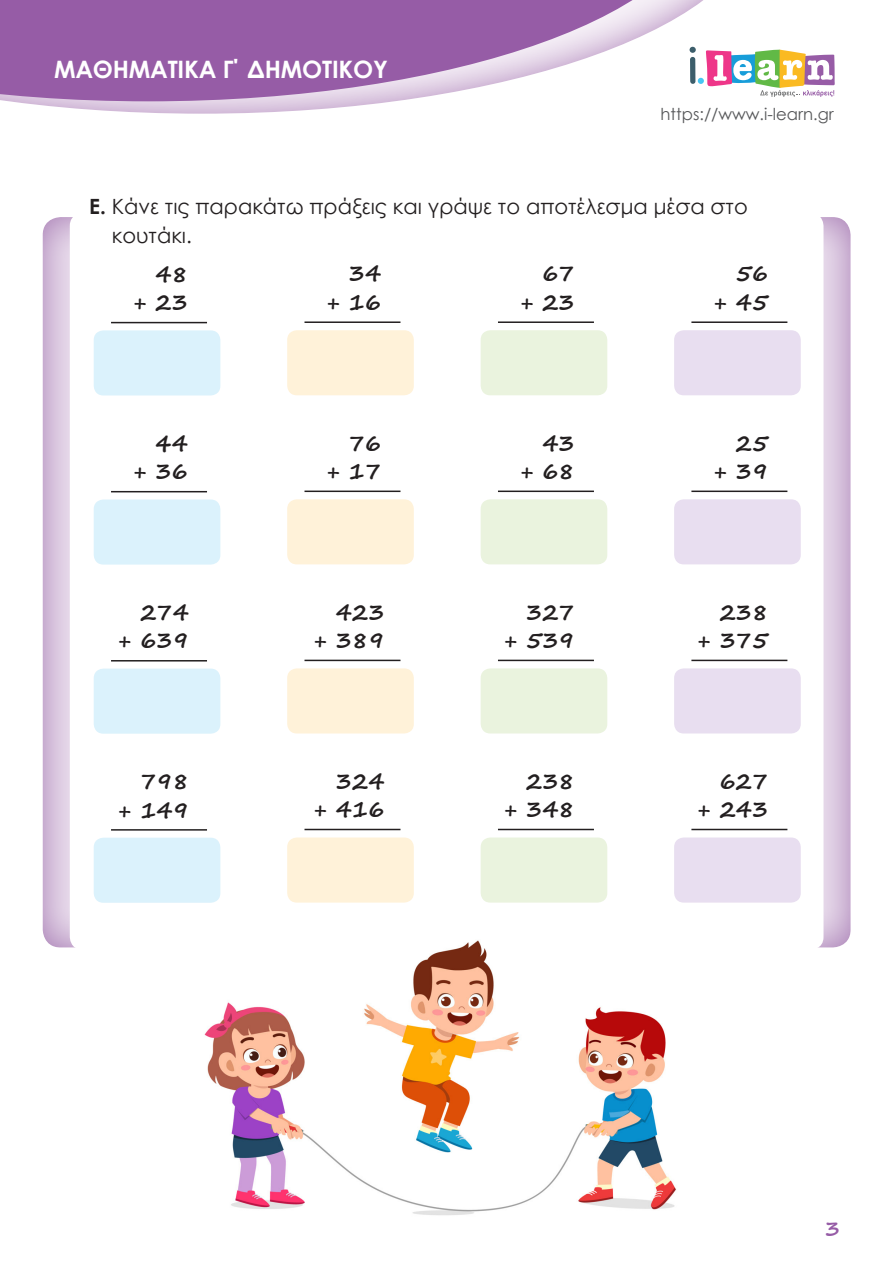
<style>
.page{position:relative;width:893px;height:1263px;background:#fff}
.page>*{position:absolute;margin:0;border:0;box-sizing:border-box;transform-origin:0 0}
.t1{font:700 24px "Century Gothic";letter-spacing:-.01em;color:#fff}
.t2{font:700 22.5px/28.5px "Segoe Script";letter-spacing:-.01em;color:#231f20;text-align:right}
.t3{font:21px/28.5px "Century Gothic";color:#231f20}
.t4{font:700 21px "Segoe Script";color:#965ca6}
.t5{font:16.5px "Century Gothic";color:#57585a}
.s1{font-weight:700}
</style>
<div class="page">
<div style="left:42px;top:214px;width:809px;height:734px;background:#965ca6;opacity:.75"></div>
<div style="left:70px;top:213px;width:753px;height:737px;background:#fff;border-radius:13px"></div>
<div style="left:0;top:0;width:759px;height:116px;background:#965ca6;opacity:.75"></div>
<svg style="left:0;top:0;width:705px;height:101px;fill:#965ca6"></svg>
<svg style="left:690px;top:47px;width:145px;height:50px"></svg>
<img style="left:204px;top:940px;width:472px;height:275px">
<div style="left:94px;top:499px;width:126px;height:66px;background:#dbf2fc;border-radius:10px"></div>
<hr style="left:111px;top:491px;width:96px;height:1px;background:#231f20">
<div style="left:287px;top:499px;width:127px;height:65px;background:#fff2d9;border-radius:10px"></div>
<hr style="left:304px;top:491px;width:96px;height:1px;background:#231f20">
<div style="left:481px;top:499px;width:126px;height:65px;background:#eaf3de;border-radius:10px"></div>
<hr style="left:498px;top:491px;width:96px;height:1px;background:#231f20">
<div style="left:674px;top:499px;width:127px;height:65px;background:#e8def0;border-radius:10px"></div>
<hr style="left:691px;top:491px;width:96px;height:1px;background:#231f20">
<div style="left:94px;top:330px;width:126px;height:65px;background:#dbf2fc;border-radius:10px"></div>
<hr style="left:111px;top:322px;width:96px;height:1px;background:#231f20">
<div style="left:287px;top:330px;width:127px;height:65px;background:#fff2d9;border-radius:10px"></div>
<hr style="left:304px;top:321px;width:96px;height:2px;background:#231f20">
<div style="left:481px;top:330px;width:126px;height:65px;background:#eaf3de;border-radius:10px"></div>
<hr style="left:498px;top:321px;width:96px;height:2px;background:#231f20">
<div style="left:674px;top:330px;width:127px;height:65px;background:#e8def0;border-radius:10px"></div>
<hr style="left:691px;top:321px;width:96px;height:2px;background:#231f20">
<div style="left:94px;top:669px;width:126px;height:65px;background:#dbf2fc;border-radius:10px"></div>
<hr style="left:111px;top:660px;width:96px;height:1px;background:#231f20">
<div style="left:287px;top:668px;width:127px;height:65px;background:#fff2d9;border-radius:10px"></div>
<hr style="left:304px;top:660px;width:96px;height:1px;background:#231f20">
<div style="left:481px;top:668px;width:126px;height:65px;background:#eaf3de;border-radius:10px"></div>
<hr style="left:498px;top:660px;width:96px;height:1px;background:#231f20">
<div style="left:674px;top:668px;width:127px;height:65px;background:#e8def0;border-radius:10px"></div>
<hr style="left:691px;top:660px;width:96px;height:1px;background:#231f20">
<div style="left:94px;top:838px;width:126px;height:65px;background:#dbf2fc;border-radius:10px"></div>
<hr style="left:111px;top:829px;width:96px;height:2px;background:#231f20">
<div style="left:287px;top:837px;width:127px;height:65px;background:#fff2d9;border-radius:10px"></div>
<hr style="left:304px;top:829px;width:96px;height:1px;background:#231f20">
<div style="left:481px;top:837px;width:126px;height:65px;background:#eaf3de;border-radius:10px"></div>
<hr style="left:498px;top:829px;width:96px;height:1px;background:#231f20">
<div style="left:674px;top:837px;width:127px;height:65px;background:#e8def0;border-radius:10px"></div>
<hr style="left:691px;top:829px;width:96px;height:1px;background:#231f20">
<p class="t1" style="left:54px;top:51px;width:335px">ΜΑΘΗΜΑΤΙΚΑ Γ΄ ΔΗΜΟΤΙΚΟΥ</p>
<p class="t5" style="left:660px;top:103px;width:175px">https://www.i-learn.gr</p>
<p class="t3" style="left:112px;top:192px;width:637px;text-indent:-23px"><span class="s1">Ε.</span> Κάνε τις παρακάτω πράξεις και γράψε το αποτέλεσμα μέσα στο κουτάκι.</p>
<p class="t2" style="left:134px;top:260px;width:56px">48<br>+ 23</p>
<p class="t2" style="left:327px;top:260px;width:56px">34<br>+ 16</p>
<p class="t2" style="left:521px;top:260px;width:56px">67<br>+ 23</p>
<p class="t2" style="left:714px;top:260px;width:56px">56<br>+ 45</p>
<p class="t2" style="left:134px;top:429px;width:56px">44<br>+ 36</p>
<p class="t2" style="left:327px;top:429px;width:56px">76<br>+ 17</p>
<p class="t2" style="left:521px;top:429px;width:56px">43<br>+ 68</p>
<p class="t2" style="left:714px;top:429px;width:56px">25<br>+ 39</p>
<p class="t2" style="left:119px;top:598px;width:72px">274<br>+ 639</p>
<p class="t2" style="left:314px;top:598px;width:72px">423<br>+ 389</p>
<p class="t2" style="left:504px;top:598px;width:72px">327<br>+ 539</p>
<p class="t2" style="left:698px;top:598px;width:72px">238<br>+ 375</p>
<p class="t2" style="left:119px;top:767px;width:72px">798<br>+ 149</p>
<p class="t2" style="left:314px;top:767px;width:72px">324<br>+ 416</p>
<p class="t2" style="left:504px;top:767px;width:72px">238<br>+ 348</p>
<p class="t2" style="left:698px;top:767px;width:72px">627<br>+ 243</p>
<p class="t4" style="left:825px;top:1212px;width:17px">3</p>
</div>
